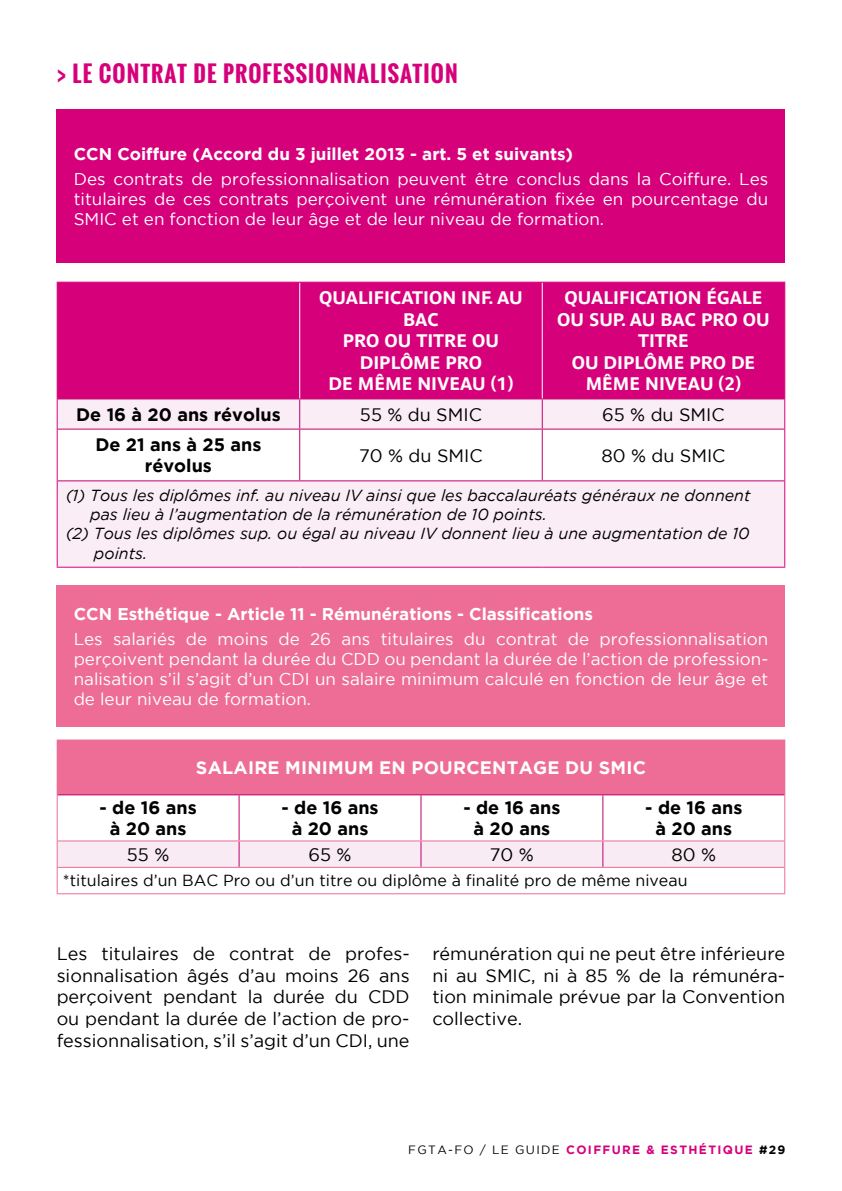
<style>
.page{position:relative;width:842px;height:1191px;background:#fff}
.page>*{position:absolute;margin:0;border:0;box-sizing:border-box;transform-origin:0 0}
.t1{font:700 22px "Oswald";letter-spacing:.05em;color:#d7007b}
.t2{font:18px/21.6px "Gotham";color:#000;text-align:justify}
.t3{font:700 18px/21.6px "Parisine Ptf";color:#fff;text-align:center}
.t4{font:700 18px/21.6px "Gotham";color:#000;text-align:center}
.t5{font:700 18px "Gotham";letter-spacing:.015em;color:#fff}
.t6{font:17px/20px "Gotham";color:#fff;text-align:justify}
.t7{font:700 17px "Gotham";color:#fff}
.t8{font:italic 16px "Gotham";color:#000}
.t9{font:16px "Gotham";color:#000}
.t10{font:700 12px "Gotham";letter-spacing:.115em;color:#d7007b}
.s1{font-weight:400;color:#000}
.s2{color:#000}
</style>
<div class="page">
<div style="left:57px;top:110px;width:728px;height:153px;background:#d7007b"></div>
<div style="left:57px;top:585px;width:728px;height:142px;background:#ed6d96"></div>
<div style="left:58px;top:283px;width:726px;height:115px;background:#d7007b"></div>
<svg style="left:58px;top:399px;width:726px;height:167px;fill:#fbedf5"></svg>
<hr style="left:58px;top:398px;width:242px;height:1px;background:#c3006b">
<hr style="left:300px;top:398px;width:242px;height:1px;background:#c3006b">
<svg style="left:299px;top:399px;width:1px;height:29px"></svg>
<hr style="left:542px;top:398px;width:242px;height:1px;background:#c3006b">
<svg style="left:542px;top:399px;width:1px;height:29px"></svg>
<hr style="left:58px;top:428px;width:242px;height:1px;background:#c3006b">
<hr style="left:300px;top:428px;width:242px;height:1px;background:#c3006b">
<hr style="left:299px;top:429px;width:1px;height:51px;background:#c3006b">
<hr style="left:542px;top:428px;width:242px;height:1px;background:#c3006b">
<hr style="left:542px;top:429px;width:1px;height:51px;background:#c3006b">
<hr style="left:58px;top:480px;width:242px;height:1px;background:#c3006b">
<hr style="left:300px;top:480px;width:242px;height:1px;background:#c3006b">
<hr style="left:542px;top:480px;width:242px;height:1px;background:#c3006b">
<hr style="left:299px;top:283px;width:1px;height:115px;background:#fff">
<hr style="left:542px;top:283px;width:1px;height:115px;background:#fff">
<hr style="left:57px;top:282px;width:243px;height:1px;background:#d7007b">
<hr style="left:57px;top:283px;width:1px;height:116px;background:#d7007b">
<hr style="left:300px;top:282px;width:242px;height:1px;background:#d7007b">
<hr style="left:542px;top:282px;width:243px;height:1px;background:#d7007b">
<hr style="left:784px;top:283px;width:1px;height:116px;background:#d7007b">
<hr style="left:57px;top:399px;width:1px;height:30px;background:#d7007b">
<hr style="left:784px;top:399px;width:1px;height:30px;background:#d7007b">
<hr style="left:57px;top:429px;width:1px;height:52px;background:#d7007b">
<hr style="left:784px;top:429px;width:1px;height:52px;background:#d7007b">
<hr style="left:57px;top:481px;width:1px;height:85px;background:#d7007b">
<hr style="left:784px;top:481px;width:1px;height:85px;background:#d7007b">
<hr style="left:57px;top:566px;width:243px;height:1px;background:#d7007b">
<hr style="left:300px;top:566px;width:242px;height:1px;background:#d7007b">
<hr style="left:542px;top:566px;width:243px;height:1px;background:#d7007b">
<div style="left:57px;top:740px;width:728px;height:55px;background:#ed6d96"></div>
<hr style="left:239px;top:794px;width:182px;height:1px;background:#c3006b">
<hr style="left:421px;top:794px;width:182px;height:1px;background:#c3006b">
<hr style="left:603px;top:794px;width:181px;height:1px;background:#c3006b">
<hr style="left:239px;top:795px;width:1px;height:45px;background:#c3006b">
<hr style="left:420px;top:795px;width:1px;height:45px;background:#c3006b">
<hr style="left:602px;top:795px;width:1px;height:45px;background:#c3006b">
<hr style="left:58px;top:794px;width:181px;height:1px;background:#c3006b">
<hr style="left:57px;top:739px;width:182px;height:1px;background:#ed6d96">
<hr style="left:239px;top:739px;width:182px;height:1px;background:#ed6d96">
<hr style="left:421px;top:739px;width:182px;height:1px;background:#ed6d96">
<hr style="left:603px;top:739px;width:182px;height:1px;background:#ed6d96">
<hr style="left:57px;top:795px;width:1px;height:45px;background:#ed6d96">
<hr style="left:784px;top:795px;width:1px;height:45px;background:#ed6d96">
<hr style="left:57px;top:893px;width:182px;height:1px;background:#ed6d96">
<hr style="left:239px;top:893px;width:182px;height:1px;background:#ed6d96">
<hr style="left:421px;top:893px;width:182px;height:1px;background:#ed6d96">
<hr style="left:603px;top:893px;width:182px;height:1px;background:#ed6d96">
<hr style="left:57px;top:840px;width:182px;height:1px;background:#ed6d96">
<hr style="left:239px;top:840px;width:182px;height:1px;background:#ed6d96">
<hr style="left:421px;top:840px;width:182px;height:1px;background:#ed6d96">
<hr style="left:603px;top:840px;width:182px;height:1px;background:#ed6d96">
<svg style="left:57px;top:841px;width:728px;height:52px"></svg>
<hr style="left:57px;top:867px;width:182px;height:1px;background:#ed6d96">
<hr style="left:239px;top:867px;width:182px;height:1px;background:#ed6d96">
<hr style="left:421px;top:867px;width:182px;height:1px;background:#ed6d96">
<hr style="left:603px;top:867px;width:182px;height:1px;background:#ed6d96">
<p class="t1" style="left:57px;top:57px;width:402px">&gt; LE CONTRAT DE PROFESSIONNALISATION</p>
<p class="t7" style="left:74px;top:144px;width:501px">CCN Coiffure (Accord du 3 juillet 2013 - art. 5 et suivants)</p>
<p class="t6" style="left:74px;top:169px;width:696px">Des contrats de professionnalisation peuvent être conclus dans la Coiffure. Les titulaires de ces contrats perçoivent une rémunération fixée en pourcentage du SMIC et en fonction de leur âge et de leur niveau de formation.</p>
<p class="t3" style="left:319px;top:285px;width:205px">QUALIFICATION INF. AU<br>BAC<br>PRO OU TITRE OU<br>DIPLÔME PRO<br>DE MÊME NIVEAU (1)</p>
<p class="t3" style="left:557px;top:285px;width:214px">QUALIFICATION ÉGALE<br>OU SUP. AU BAC PRO OU<br>TITRE<br>OU DIPLÔME PRO DE<br>MÊME NIVEAU (2)</p>
<p class="t4" style="left:76px;top:403px;width:206px">De 16 à 20 ans révolus</p>
<p class="t2" style="left:360px;top:403px;width:123px">55 % du SMIC</p>
<p class="t2" style="left:602px;top:403px;width:124px">65 % du SMIC</p>
<p class="t4" style="left:95px;top:433px;width:167px">De 21 ans à 25 ans révolus</p>
<p class="t2" style="left:359px;top:444px;width:125px">70 % du SMIC</p>
<p class="t2" style="left:601px;top:444px;width:126px">80 % du SMIC</p>
<p class="t8" style="left:66px;top:486px;width:686px">(1) Tous les diplômes inf. au niveau IV ainsi que les baccalauréats généraux ne donnent</p>
<p class="t8" style="left:90px;top:506px;width:458px">pas lieu à l’augmentation de la rémunération de 10 points.</p>
<p class="t8" style="left:66px;top:525px;width:685px">(2) Tous les diplômes sup. ou égal au niveau IV donnent lieu à une augmentation de 10</p>
<p class="t8" style="left:94px;top:544px;width:55px">points.</p>
<p class="t7" style="left:74px;top:603px;width:521px">CCN Esthétique - Article 11 - Rémunérations - Classifications</p>
<p class="t6" style="left:74px;top:629px;width:696px">Les salariés de moins de 26 ans titulaires du contrat de professionnalisation perçoivent pendant la durée du CDD ou pendant la durée de l’action de profession&shy;nalisation s’il s’agit d’un CDI un salaire minimum calculé en fonction de leur âge et de leur niveau de formation.</p>
<p class="t5" style="left:196px;top:757px;width:452px">SALAIRE MINIMUM EN POURCENTAGE DU SMIC</p>
<p class="t4" style="left:100px;top:796px;width:99px">- de 16 ans à 20 ans</p>
<p class="t4" style="left:281px;top:796px;width:99px">- de 16 ans à 20 ans</p>
<p class="t4" style="left:463px;top:796px;width:99px">- de 16 ans à 20 ans</p>
<p class="t4" style="left:645px;top:796px;width:99px">- de 16 ans à 20 ans</p>
<p class="t2" style="left:127px;top:843px;width:44px">55 %</p>
<p class="t2" style="left:308px;top:843px;width:45px">65 %</p>
<p class="t2" style="left:490px;top:843px;width:46px">70 %</p>
<p class="t2" style="left:671px;top:843px;width:46px">80 %</p>
<p class="t9" style="left:63px;top:872px;width:626px">*titulaires d’un BAC Pro ou d’un titre ou diplôme à finalité pro de même niveau</p>
<p class="t2" style="left:57px;top:942px;width:354px">Les titulaires de contrat de profes&shy;sionnalisation âgés d’au moins 26 ans perçoivent pendant la durée du CDD ou pendant la durée de l’action de pro&shy;fessionnalisation, s’il s’agit d’un CDI, une</p>
<p class="t2" style="left:432px;top:942px;width:354px">rémunération qui ne peut être inférieure ni au SMIC, ni à 85 % de la rémunéra&shy;tion minimale prévue par la Convention collective.</p>
<p class="t10" style="left:408px;top:1143px;width:378px"><span class="s1">FGTA-FO / LE GUIDE</span> COIFFURE &amp; ESTHÉTIQUE <span class="s2">#29</span></p>
</div>
